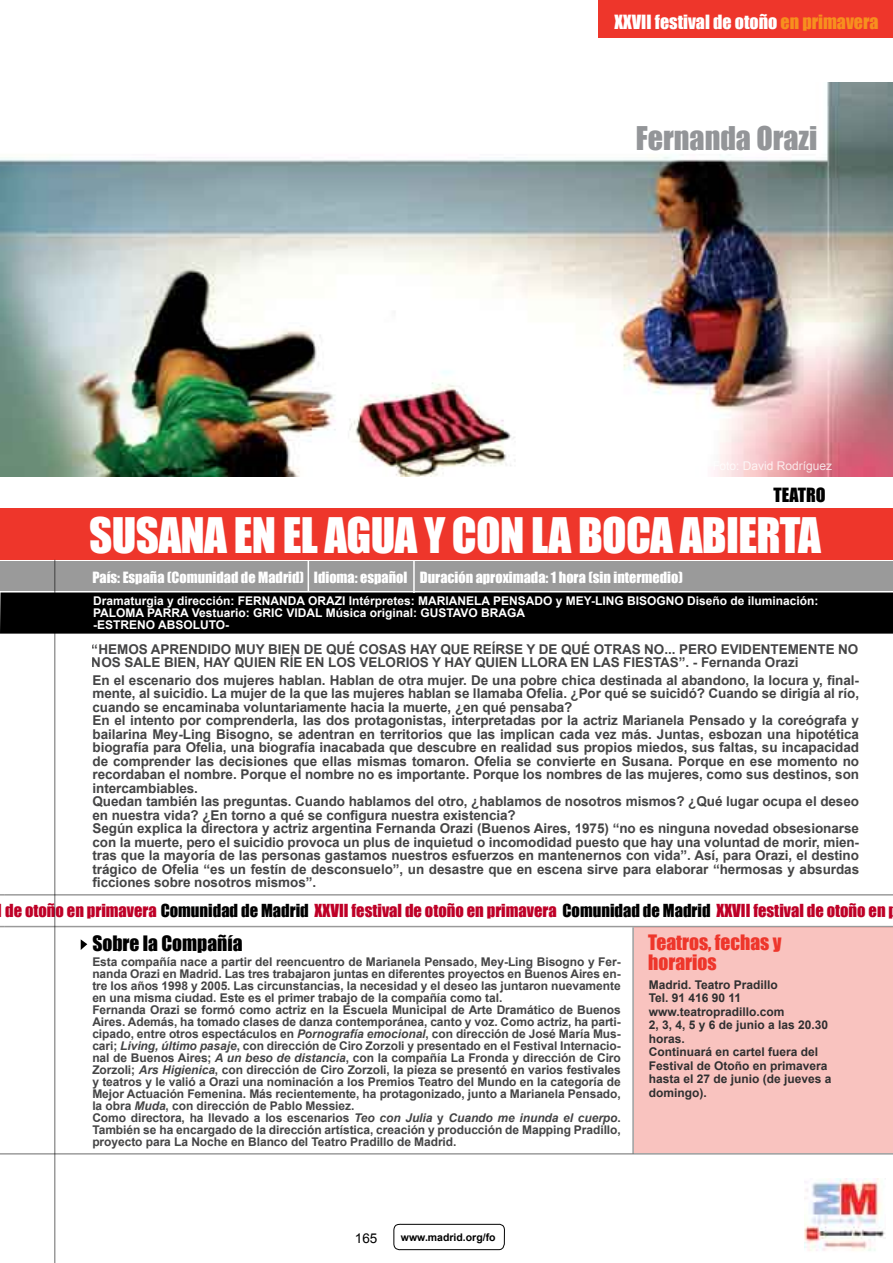
<style>
.page{position:relative;width:893px;height:1263px;background:#fff}
.page>*{position:absolute;margin:0;border:0;box-sizing:border-box;transform-origin:0 0}
.t1{font:45px "Impact";letter-spacing:-.015em;color:#fff}
.t2{font:30px "Impact";color:#939598}
.t3{font:19.5px/19.5px "Impact";color:#ee362b}
.t4{font:19.5px "Impact";color:#000}
.t5{font:18px "Impact";color:#fff}
.t6{font:18px "Impact";color:#000}
.t7{font:16.5px "Impact";color:#be0027}
.t8{font:14.25px "Impact";color:#fff}
.t9{font:700 13.5px/13.5px "Arial";letter-spacing:-.005em;color:#2f2f30}
.t10{font:13.5px "Arial";color:#000}
.t11{font:700 12px/12px "Arial";letter-spacing:-.005em;color:#2f2f30}
.t12{font:700 12px/12px "Arial";color:#fff}
.t13{font:12px "Arial";color:#fff}
.t14{font:700 10.5px "Arial";color:#000}
.s1{color:#f78f1e}
.s2{color:#000}
.s3{font-style:italic}
</style>
<div class="page">
<img style="left:804px;top:1179px;width:81px;height:72px">
<svg style="left:393px;top:1223px;width:112px;height:27px"></svg>
<hr style="left:0;top:1153px;width:893px;height:1px;background:#000">
<hr style="left:4px;top:894px;width:889px;height:1px;background:#000">
<hr style="left:4px;top:926px;width:889px;height:1px;background:#000">
<img style="left:0;top:83px;width:893px;height:393px">
<div style="left:634px;top:927px;width:259px;height:225px;background:#f9c3bf"></div>
<div style="left:0;top:508px;width:893px;height:51px;background:#ee362b"></div>
<div style="left:0;top:561px;width:893px;height:30px;background:#9a9a9a"></div>
<hr style="left:308px;top:561px;width:1px;height:32px;background:#fff">
<hr style="left:632px;top:927px;width:2px;height:226px;background:#000">
<hr style="left:54px;top:560px;width:2px;height:703px;background:#000">
<svg style="left:81px;top:939px;width:6px;height:11px"></svg>
<div style="left:0;top:592px;width:893px;height:42px;background:#000"></div>
<hr style="left:413px;top:560px;width:2px;height:33px;background:#fff">
<div style="left:599px;top:0;width:294px;height:37px;background:#ee362b"></div>
<h3 class="t5" style="left:614px;top:8px;width:266px">XXVII festival de otoño <span class="s1">en primavera</span></h3>
<h2 class="t2" style="left:636px;top:115px;width:183px">Fernanda Orazi</h2>
<p class="t13" style="left:712px;top:458px;width:122px">Foto: David Rodríguez</p>
<h3 class="t6" style="left:774px;top:481px;width:53px">TEATRO</h3>
<h1 class="t1" style="left:89px;top:500px;width:733px">SUSANA EN EL AGUA Y CON LA BOCA ABIERTA</h1>
<p class="t8" style="left:92px;top:566px;width:592px">País: España (Comunidad de Madrid) Idioma: español Duración aproximada: 1 hora (sin intermedio)</p>
<p class="t12" style="left:93px;top:595px;width:727px">Dramaturgia y dirección: FERNANDA ORAZI Intérpretes: MARIANELA PENSADO y MEY-LING BISOGNO Diseño de iluminación:<br>PALOMA PARRA Vestuario: GRIC VIDAL Música original: GUSTAVO BRAGA<br>-ESTRENO ABSOLUTO-</p>
<p class="t9" style="left:92px;top:643px;width:768px">“HEMOS APRENDIDO MUY BIEN DE QUÉ COSAS HAY QUE REÍRSE Y DE QUÉ OTRAS NO... PERO EVIDENTEMENTE NO<br>NOS SALE BIEN, HAY QUIEN RÍE EN LOS VELORIOS Y HAY QUIEN LLORA EN LAS FIESTAS”. - Fernanda Orazi</p>
<p class="t9" style="left:92px;top:673px;width:768px">En el escenario dos mujeres hablan. Hablan de otra mujer. De una pobre chica destinada al abandono, la locura y, final&shy;mente, al suicidio. La mujer de la que las mujeres hablan se llamaba Ofelia. ¿Por qué se suicidó? Cuando se dirigía al río, cuando se encaminaba voluntariamente hacia la muerte, ¿en qué pensaba?<br>En el intento por comprenderla, las dos protagonistas, interpretadas por la actriz Marianela Pensado y la coreógrafa y bailarina Mey-Ling Bisogno, se adentran en territorios que las implican cada vez más. Juntas, esbozan una hipotética biografía para Ofelia, una biografía inacabada que descubre en realidad sus propios miedos, sus faltas, su incapacidad de comprender las decisiones que ellas mismas tomaron. Ofelia se convierte en Susana. Porque en ese momento no recordaban el nombre. Porque el nombre no es importante. Porque los nombres de las mujeres, como sus destinos, son intercambiables.<br>Quedan también las preguntas. Cuando hablamos del otro, ¿hablamos de nosotros mismos? ¿Qué lugar ocupa el deseo en nuestra vida? ¿En torno a qué se configura nuestra existencia?<br>Según explica la directora y actriz argentina Fernanda Orazi (Buenos Aires, 1975) “no es ninguna novedad obsesionarse con la muerte, pero el suicidio provoca un plus de inquietud o incomodidad puesto que hay una voluntad de morir, mien&shy;tras que la mayoría de las personas gastamos nuestros esfuerzos en mantenernos con vida”. Así, para Orazi, el destino trágico de Ofelia “es un festín de desconsuelo”, un desastre que en escena sirve para elaborar “hermosas y absurdas ficciones sobre nosotros mismos”.</p>
<p class="t7" style="left:5px;top:897px;width:893px">de otoño en primavera <span class="s2">Comunidad de Madrid</span> XXVII festival de otoño en primavera <span class="s2">Comunidad de Madrid</span> XXVII festival de otoño en p</p>
<h3 class="t4" style="left:92px;top:928px;width:152px">Sobre la Compañía</h3>
<p class="t11" style="left:92px;top:956px;width:530px">Esta compañía nace a partir del reencuentro de Marianela Pensado, Mey-Ling Bisogno y Fer&shy;nanda Orazi en Madrid. Las tres trabajaron juntas en diferentes proyectos en Buenos Aires en&shy;tre los años 1998 y 2005. Las circunstancias, la necesidad y el deseo las juntaron nuevamente en una misma ciudad. Este es el primer trabajo de la compañía como tal.<br>Fernanda Orazi se formó como actriz en la Escuela Municipal de Arte Dramático de Buenos Aires. Además, ha tomado clases de danza contemporánea, canto y voz. Como actriz, ha parti&shy;cipado, entre otros espectáculos en <span class="s3">Pornografía emocional</span>, con dirección de José María Mus&shy;cari; <span class="s3">Living, último pasaje</span>, con dirección de Ciro Zorzoli y presentado en el Festival Internacio&shy;nal de Buenos Aires; <span class="s3">A un beso de distancia</span>, con la compañía La Fronda y dirección de Ciro Zorzoli; <span class="s3">Ars Higienica</span>, con dirección de Ciro Zorzoli, la pieza se presentó en varios festivales y teatros y le valió a Orazi una nominación a los Premios Teatro del Mundo en la categoría de Mejor Actuación Femenina. Más recientemente, ha protagonizado, junto a Marianela Pensado, la obra <span class="s3">Muda</span>, con dirección de Pablo Messiez.<br>Como directora, ha llevado a los escenarios <span class="s3">Teo con Julia</span> y <span class="s3">Cuando me inunda el cuerpo</span>.<br>También se ha encargado de la dirección artística, creación y producción de Mapping Pradillo, proyecto para La Noche en Blanco del Teatro Pradillo de Madrid.</p>
<h3 class="t3" style="left:648px;top:932px;width:135px">Teatros, fechas y horarios</h3>
<p class="t11" style="left:649px;top:978px;width:184px;line-height:13.5px">Madrid. Teatro Pradillo<br>Tel. 91 416 90 11 www.teatropradillo.com<br>2, 3, 4, 5 y 6 de junio a las 20.30 horas.<br>Continuará en cartel fuera del<br>Festival de Otoño en primavera hasta el 27 de junio (de jueves a domingo).</p>
<p class="t10" style="left:355px;top:1229px;width:24px">165</p>
<p class="t14" style="left:401px;top:1230px;width:96px">www.madrid.org/fo</p>
</div>
